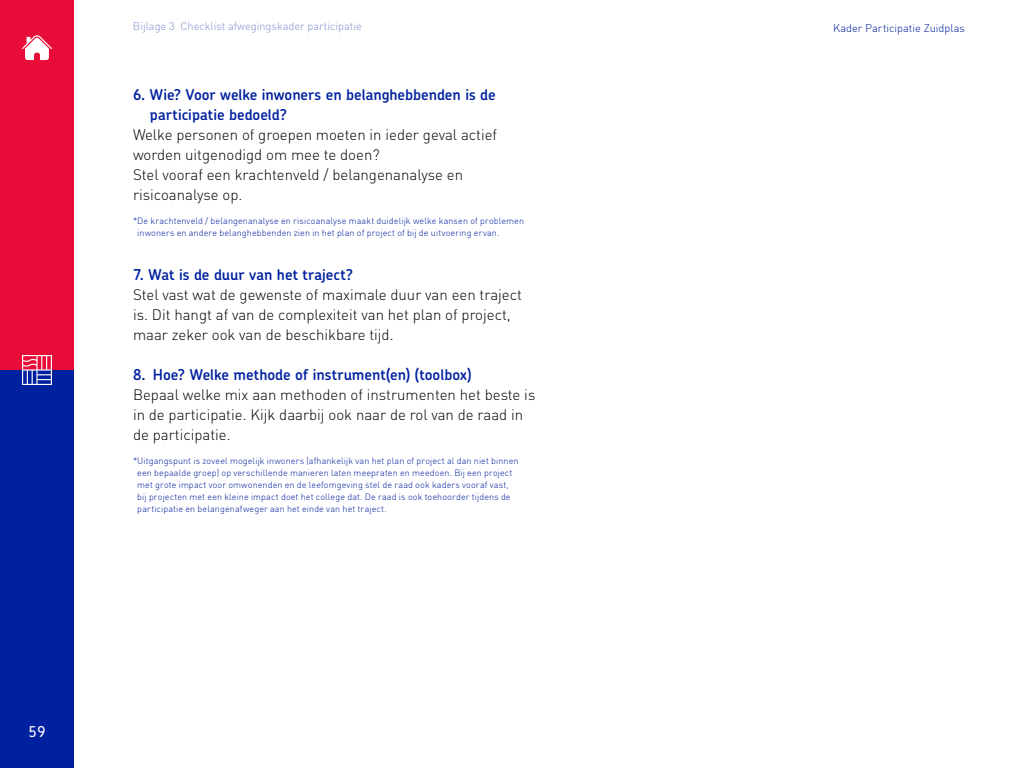
<style>
.page{position:relative;width:1024px;height:768px;background:#fff}
.page>*{position:absolute;margin:0;border:0;box-sizing:border-box;transform-origin:0 0}
.t1{font:300 15px/20px "DIN";color:#000}
.t2{font:600 15px/20px "Chevin Pro";color:#00219f}
.t3{font:500 15px "Chevin Pro";color:#fff}
.t4{font:300 11px "DIN";color:#8090cf}
.t5{font:11px "DIN Light";color:#00219f}
.t6{font:9px/12px "DIN Light";letter-spacing:.01em;color:#00219f}
</style>
<div class="page">
<div style="left:0;top:370px;width:74px;height:398px;background:#00219f"></div>
<div style="left:0;top:0;width:74px;height:370px;background:#e80d38"></div>
<svg style="left:22px;top:355px;width:30px;height:30px"></svg>
<svg style="left:22px;top:35px;width:30px;height:25px"></svg>
<h1 class="t3" style="left:29px;top:722px;width:18px">59</h1>
<p class="t4" style="left:133px;top:19px;width:230px">Bijlage 3 Checklist afwegingskader participatie</p>
<h1 class="t2" style="left:150px;top:84px;width:347px;text-indent:-17px">6. Wie? Voor welke inwoners en belanghebbenden is de participatie bedoeld?</h1>
<h1 class="t1" style="left:133px;top:124px;width:366px">Welke personen of groepen moeten in ieder geval actief worden uitgenodigd om mee te doen?<br>Stel vooraf een krachtenveld / belangenanalyse en risicoanalyse op.</h1>
<p class="t6" style="left:137px;top:215px;width:388px;text-indent:-4px">*De krachtenveld / belangenanalyse en risicoanalyse maakt duidelijk welke kansen of problemen inwoners en andere belanghebbenden zien in het plan of project of bij de uitvoering ervan.</p>
<h1 class="t2" style="left:133px;top:264px;width:222px">7. Wat is de duur van het traject?</h1>
<h1 class="t1" style="left:133px;top:284px;width:391px">Stel vast wat de gewenste of maximale duur van een traject is. Dit hangt af van de complexiteit van het plan of project, maar zeker ook van de beschikbare tijd.</h1>
<h1 class="t2" style="left:133px;top:364px;width:340px">8. Hoe? Welke methode of instrument(en) (toolbox)</h1>
<h1 class="t1" style="left:133px;top:384px;width:404px">Bepaal welke mix aan methoden of instrumenten het beste is in de participatie. Kijk daarbij ook naar de rol van de raad in de participatie.</h1>
<p class="t6" style="left:137px;top:455px;width:383px;text-indent:-4px">*Uitgangspunt is zoveel mogelijk inwoners (afhankelijk van het plan of project al dan niet binnen een bepaalde groep) op verschillende manieren laten meepraten en meedoen. Bij een project met grote impact voor omwonenden en de leefomgeving stel de raad ook kaders vooraf vast, bij projecten met een kleine impact doet het college dat. De raad is ook toehoorder tijdens de participatie en belangenafweger aan het einde van het traject.</p>
<p class="t5" style="left:833px;top:21px;width:133px">Kader Participatie Zuidplas</p>
</div>
